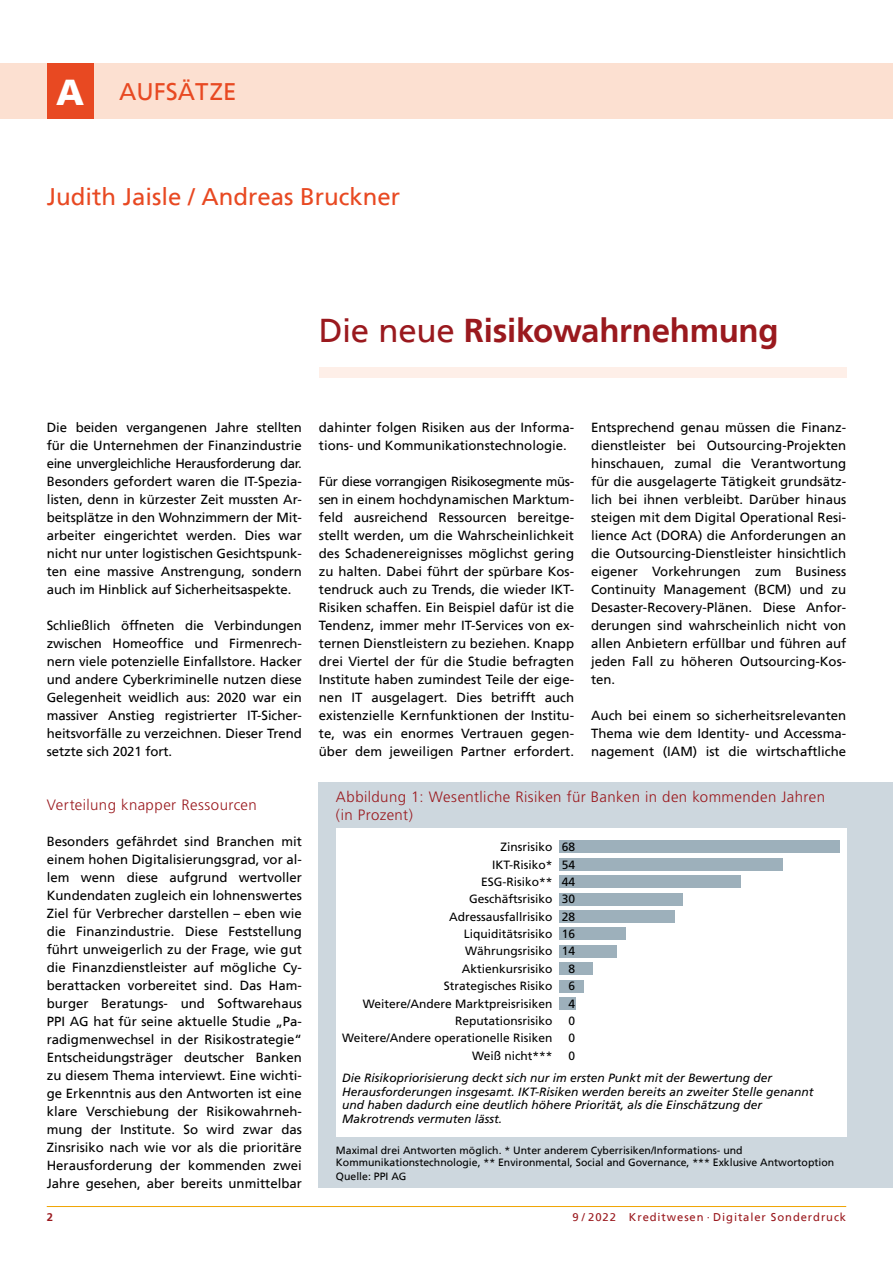
<style>
.page{position:relative;width:893px;height:1263px;background:#fff}
.page>*{position:absolute;margin:0;border:0;box-sizing:border-box;transform-origin:0 0}
.Headline_Aufsatz{font:700 33px "Frutiger";letter-spacing:-.01em;color:#9a191e}
.Autor{font:24px "Frutiger";color:#e84922}
.Überschrift_Abbildun{font:300 15px/18px "Frutiger";letter-spacing:.025em;color:#9a191e}
.Zwischenüberschrift{font:300 15px "Frutiger";letter-spacing:.03em;color:#9a191e}
.Fließtext{font:13.2px/18px "Frutiger";color:#000;text-align:justify}
.t1{font:12px/17.4px "Frutiger";color:#000;text-align:right}
.t2{font:italic 12px/13.5px "Frutiger";color:#000}
.t3{font:11.25px "Frutiger";letter-spacing:.08em;color:#9a191e}
.t4{font:700 11.25px "Frutiger";color:#9a191e}
.Quelle{font:10.5px/12px "Frutiger";color:#000}
.s1{font-weight:900;font-size:36px;color:#fff}
.s2{font-weight:400}
</style>
<div class="page">
<div style="left:319px;top:368px;width:527px;height:10px;background:#feefe8"></div>
<hr style="left:47px;top:1206px;width:799px;height:1px;background:#f0a400">
<div style="left:0;top:64px;width:893px;height:55px;background:#fce0d1"></div>
<div style="left:47px;top:64px;width:47px;height:55px;background:#e84922"></div>
<div style="left:319px;top:782px;width:574px;height:406px;background:#cdd7de"></div>
<div style="left:336px;top:828px;width:510px;height:309px;background:#fff"></div>
<div style="left:559px;top:997px;width:17px;height:13px;background:#9db0bb"></div>
<div style="left:559px;top:980px;width:25px;height:12px;background:#9db0bb"></div>
<div style="left:559px;top:962px;width:33px;height:13px;background:#9db0bb"></div>
<div style="left:559px;top:945px;width:58px;height:13px;background:#9db0bb"></div>
<div style="left:559px;top:927px;width:66px;height:13px;background:#9db0bb"></div>
<div style="left:559px;top:910px;width:116px;height:13px;background:#9db0bb"></div>
<div style="left:559px;top:893px;width:124px;height:12px;background:#9db0bb"></div>
<div style="left:559px;top:875px;width:182px;height:13px;background:#9db0bb"></div>
<div style="left:559px;top:858px;width:223px;height:13px;background:#9db0bb"></div>
<div style="left:559px;top:840px;width:281px;height:13px;background:#9db0bb"></div>
<h2 class="Autor" style="left:56px;top:81px;width:182px"><span class="s1">A</span> AUFSÄTZE</h2>
<p class="Autor" style="left:47px;top:186px;width:355px">Judith Jaisle / Andreas Bruckner</p>
<p class="Headline_Aufsatz" style="left:319px;top:316px;width:461px"><span class="s2">Die neue</span> Risikowahrnehmung</p>
<p class="Fließtext" style="left:47px;top:419px;width:257px">Die beiden vergangenen Jahre stellten für die Unternehmen der Finanzindustrie eine unvergleichliche Herausforderung dar.<br>Besonders gefordert waren die IT-Spezia&shy;listen, denn in kürzester Zeit mussten Ar&shy;beitsplätze in den Wohnzimmern der Mit&shy;arbeiter eingerichtet werden. Dies war nicht nur unter logistischen Gesichtspunk&shy;ten eine massive Anstrengung, sondern auch im Hinblick auf Sicherheitsaspekte.</p>
<p class="Fließtext" style="left:47px;top:617px;width:257px">Schließlich öffneten die Verbindungen zwischen Homeoffice und Firmenrech&shy;nern viele potenzielle Einfallstore. Hacker und andere Cyberkriminelle nutzen diese Gelegenheit weidlich aus: 2020 war ein massiver Anstieg registrierter IT-Sicher&shy;heitsvorfälle zu verzeichnen. Dieser Trend setzte sich 2021 fort.</p>
<p class="Zwischenüberschrift" style="left:47px;top:796px;width:212px">Verteilung knapper Ressourcen</p>
<p class="Fließtext" style="left:47px;top:833px;width:257px">Besonders gefährdet sind Branchen mit einem hohen Digitalisierungsgrad, vor al&shy;lem wenn diese aufgrund wertvoller Kundendaten zugleich ein lohnenswertes Ziel für Verbrecher darstellen – eben wie die Finanzindustrie. Diese Feststellung führt unweigerlich zu der Frage, wie gut die Finanzdienstleister auf mögliche Cy&shy;berattacken vorbereitet sind. Das Ham&shy;burger Beratungs- und Softwarehaus PPI AG hat für seine aktuelle Studie „Pa&shy;radigmenwechsel in der Risikostrategie“ Entscheidungsträger deutscher Banken zu diesem Thema interviewt. Eine wichti&shy;ge Erkenntnis aus den Antworten ist eine klare Verschiebung der Risikowahrneh&shy;mung der Institute. So wird zwar das Zinsrisiko nach wie vor als die prioritäre Herausforderung der kommenden zwei Jahre gesehen, aber bereits unmittelbar</p>
<p class="Fließtext" style="left:319px;top:419px;width:257px">dahinter folgen Risiken aus der Informa&shy;tions- und Kommunikationstechnologie.</p>
<p class="Fließtext" style="left:319px;top:473px;width:257px">Für diese vorrangigen Risikosegmente müs&shy;sen in einem hochdynamischen Marktum&shy;feld ausreichend Ressourcen bereitge&shy;stellt werden, um die Wahrscheinlichkeit des Schadenereignisses möglichst gering zu halten. Dabei führt der spürbare Kos&shy;tendruck auch zu Trends, die wieder IKT-Risiken schaffen. Ein Beispiel dafür ist die Tendenz, immer mehr IT-Services von ex&shy;ternen Dienstleistern zu beziehen. Knapp drei Viertel der für die Studie befragten Institute haben zumindest Teile der eige&shy;nen IT ausgelagert. Dies betrifft auch existenzielle Kernfunktionen der Institu&shy;te, was ein enormes Vertrauen gegen&shy;über dem jeweiligen Partner erfordert.</p>
<p class="Fließtext" style="left:591px;top:419px;width:257px">Entsprechend genau müssen die Finanz&shy;dienstleister bei Outsourcing-Projekten hinschauen, zumal die Verantwortung für die ausgelagerte Tätigkeit grundsätz&shy;lich bei ihnen verbleibt. Darüber hinaus steigen mit dem Digital Operational Resi&shy;lience Act (DORA) die Anforderungen an die Outsourcing-Dienstleister hinsichtlich eigener Vorkehrungen zum Business Continuity Management (BCM) und zu Desaster-Recovery-Plänen. Diese Anfor&shy;derungen sind wahrscheinlich nicht von allen Anbietern erfüllbar und führen auf jeden Fall zu höheren Outsourcing-Kos&shy;ten.</p>
<p class="Fließtext" style="left:591px;top:707px;width:257px">Auch bei einem so sicherheitsrelevanten Thema wie dem Identity- und Accessma&shy;nagement (IAM) ist die wirtschaftliche</p>
<p class="Überschrift_Abbildun" style="left:336px;top:788px;width:491px">Abbildung 1: Wesentliche Risiken für Banken in den kommenden Jahren (in Prozent)</p>
<p class="t1" style="left:481px;top:838px;width:73px">Zinsrisiko<br>IKT-Risiko*<br>ESG-Risiko**</p>
<p class="t1" style="left:449px;top:908px;width:105px">Adressausfallrisiko</p>
<p class="t1" style="left:562px;top:838px;width:15px;text-align:left">68<br>54</p>
<p class="t1" style="left:562px;top:873px;width:15px">44</p>
<p class="t1" style="left:562px;top:908px;width:15px">28</p>
<p class="t1" style="left:469px;top:890px;width:85px">Geschäftsrisiko</p>
<p class="t1" style="left:462px;top:925px;width:92px;text-align:justify">Liquiditätsrisiko Währungsrisiko Aktienkursrisiko</p>
<p class="t1" style="left:363px;top:995px;width:191px">Weitere/Andere Marktpreisrisiken</p>
<p class="t1" style="left:562px;top:890px;width:15px">30</p>
<p class="t1" style="left:562px;top:925px;width:15px;text-align:center">16<br>14<br>8</p>
<p class="t1" style="left:568px;top:995px;width:8px">4</p>
<p class="t1" style="left:444px;top:977px;width:110px">Strategisches Risiko</p>
<p class="t1" style="left:342px;top:1012px;width:212px">Reputationsrisiko<br>Weitere/Andere operationelle Risiken<br>Weiß nicht***</p>
<p class="t1" style="left:568px;top:977px;width:8px">6</p>
<p class="t1" style="left:568px;top:1012px;width:8px;text-align:justify">0<br>0<br>0</p>
<p class="t2" style="left:342px;top:1071px;width:473px">Die Risikopriorisierung deckt sich nur im ersten Punkt mit der Bewertung der Herausforderungen insgesamt. IKT-Risiken werden bereits an zweiter Stelle genannt und haben dadurch eine deutlich höhere Priorität, als die Einschätzung der Makrotrends vermuten lässt.</p>
<p class="Quelle" style="left:336px;top:1144px;width:500px">Maximal drei Antworten möglich. * Unter anderem Cyberrisiken/Informations- und<br>Kommunikationstechnologie, ** Environmental, Social and Governance, *** Exklusive Antwortoption</p>
<p class="Quelle" style="left:336px;top:1170px;width:72px">Quelle: PPI AG</p>
<p class="t4" style="left:47px;top:1211px;width:8px">2</p>
<p class="t3" style="left:572px;top:1211px;width:275px">9 / 2022 Kreditwesen · Digitaler Sonderdruck</p>
</div>
